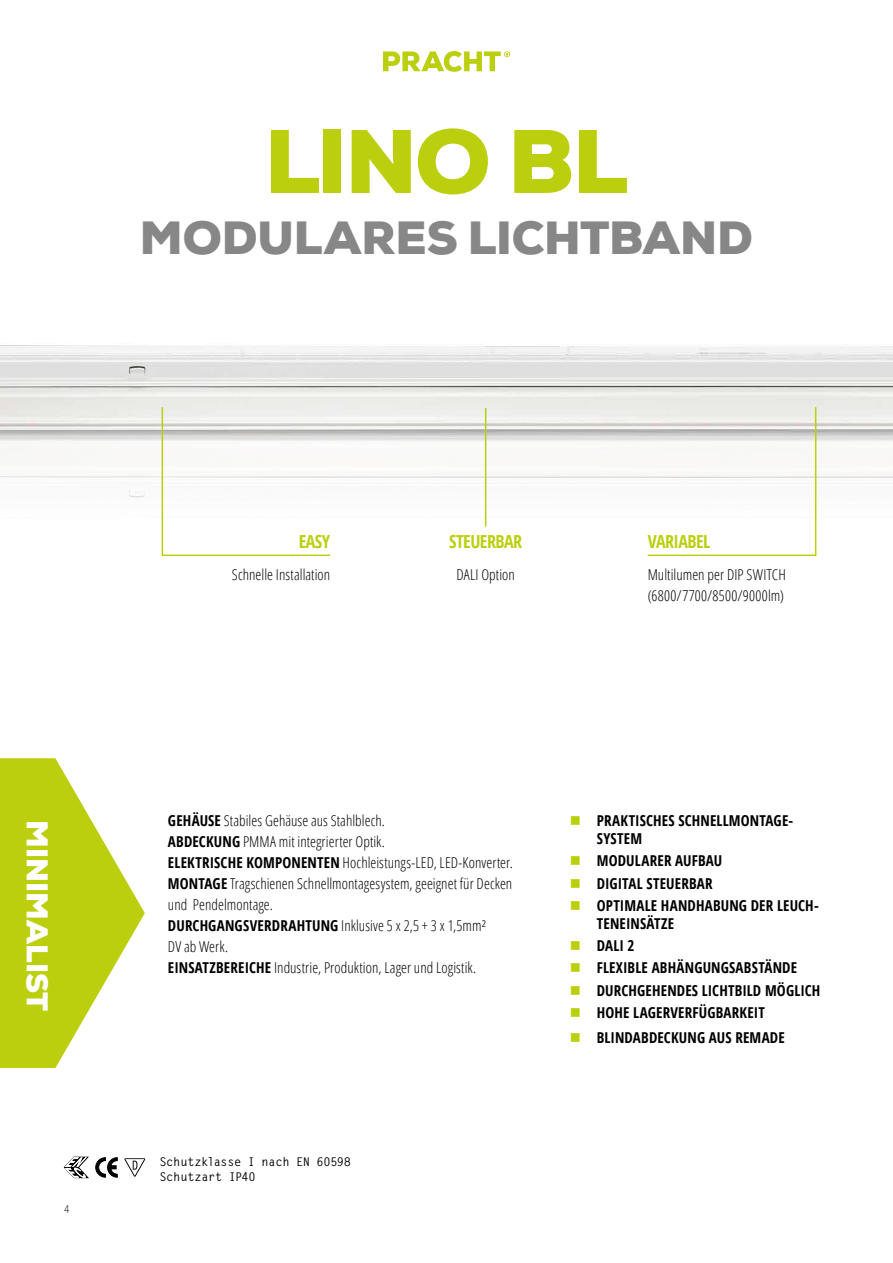
<style>
.page{position:relative;width:893px;height:1263px;background:#fff}
.page>*{position:absolute;margin:0;border:0;box-sizing:border-box;transform-origin:0 0}
.t1{font:900 90px "Nexa";letter-spacing:-.025em;color:#bccf0f}
.t2{font:900 46.5px "Nexa";letter-spacing:-.005em;color:#878787}
.t3{font:900 30px "Nexa";color:#fff}
.t4{font:700 condensed 18px "Open Sans";letter-spacing:-.03em;color:#bccf0f}
.t5{font:300 condensed 15px/21px "Open Sans";letter-spacing:.005em;color:#000}
.t6{font:700 condensed 15px/22.2px "Open Sans";letter-spacing:.01em;color:#000}
.t7{font:700 12px/15px "Letter Gothic Std";letter-spacing:-.025em;color:#000}
.t8{font:10.5px "Letter Got L";color:#000}
.s1{font-weight:700}
</style>
<div class="page">
<img style="left:0;top:345px;width:893px;height:182px">
<svg style="left:383px;top:51px;width:127px;height:21px"></svg>
<svg style="left:96px;top:1157px;width:21px;height:20px"></svg>
<svg style="left:124px;top:1158px;width:21px;height:18px"></svg>
<svg style="left:64px;top:1157px;width:25px;height:21px"></svg>
<svg style="left:161px;top:406px;width:171px;height:150px"></svg>
<svg style="left:646px;top:406px;width:171px;height:150px"></svg>
<hr style="left:485px;top:408px;width:1px;height:118px;background:#bccf0f">
<svg style="left:0;top:758px;width:145px;height:310px"></svg>
<h1 class="t1" style="left:265px;top:104px;width:365px">LINO BL</h1>
<h2 class="t2" style="left:140px;top:208px;width:615px">MODULARES LICHTBAND</h2>
<p class="t4" style="left:299px;top:529px;width:33px">EASY</p>
<p class="t4" style="left:449px;top:529px;width:75px">STEUERBAR</p>
<p class="t4" style="left:648px;top:529px;width:64px">VARIABEL</p>
<p class="t5" style="left:232px;top:564px;width:100px">Schnelle Installation</p>
<p class="t5" style="left:456px;top:564px;width:60px">DALI Option</p>
<p class="t5" style="left:648px;top:564px;width:140px">Multilumen per DIP SWITCH (6800/7700/8500/9000lm)</p>
<p class="t5" style="left:168px;top:810px;width:346px"><span class="s1">GEHÄUSE</span> Stabiles Gehäuse aus Stahlblech.<br><span class="s1">ABDECKUNG</span> PMMA mit integrierter Optik.<br><span class="s1">ELEKTRISCHE KOMPONENTEN</span> Hochleistungs-LED, LED-Konverter.<br><span class="s1">MONTAGE</span> Tragschienen Schnellmontagesystem, geeignet für Decken und Pendelmontage.<br><span class="s1">DURCHGANGSVERDRAHTUNG</span> Inklusive 5 x 2,5 + 3 x 1,5mm²<br>DV ab Werk.<br><span class="s1">EINSATZBEREICHE</span> Industrie, Produktion, Lager und Logistik.</p>
<h3 class="t3" style="left:56px;top:820px;width:193px;rotate:90deg">MINIMALIST</h3>
<p class="t6" style="left:597px;top:811px;width:198px;line-height:18px">PRAKTISCHES SCHNELLMONTAGE-<br>SYSTEM</p>
<p class="t6" style="left:597px;top:849px;width:224px">MODULARER AUFBAU<br>DIGITAL STEUERBAR<br>OPTIMALE HANDHABUNG DER LEUCH-</p>
<p class="t6" style="left:597px;top:912px;width:225px">TENEINSÄTZE<br>DALI 2<br>FLEXIBLE ABHÄNGUNGSABSTÄNDE<br>DURCHGEHENDES LICHTBILD MÖGLICH<br>HOHE LAGERVERFÜGBARKEIT</p>
<p class="t6" style="left:597px;top:1026px;width:190px">BLINDABDECKUNG AUS REMADE</p>
<p class="t8" style="left:64px;top:1203px;width:8px">4</p>
<p class="t7" style="left:159px;top:1154px;width:193px">Schutzklasse I nach EN 60598<br>Schutzart IP40</p>
</div>
